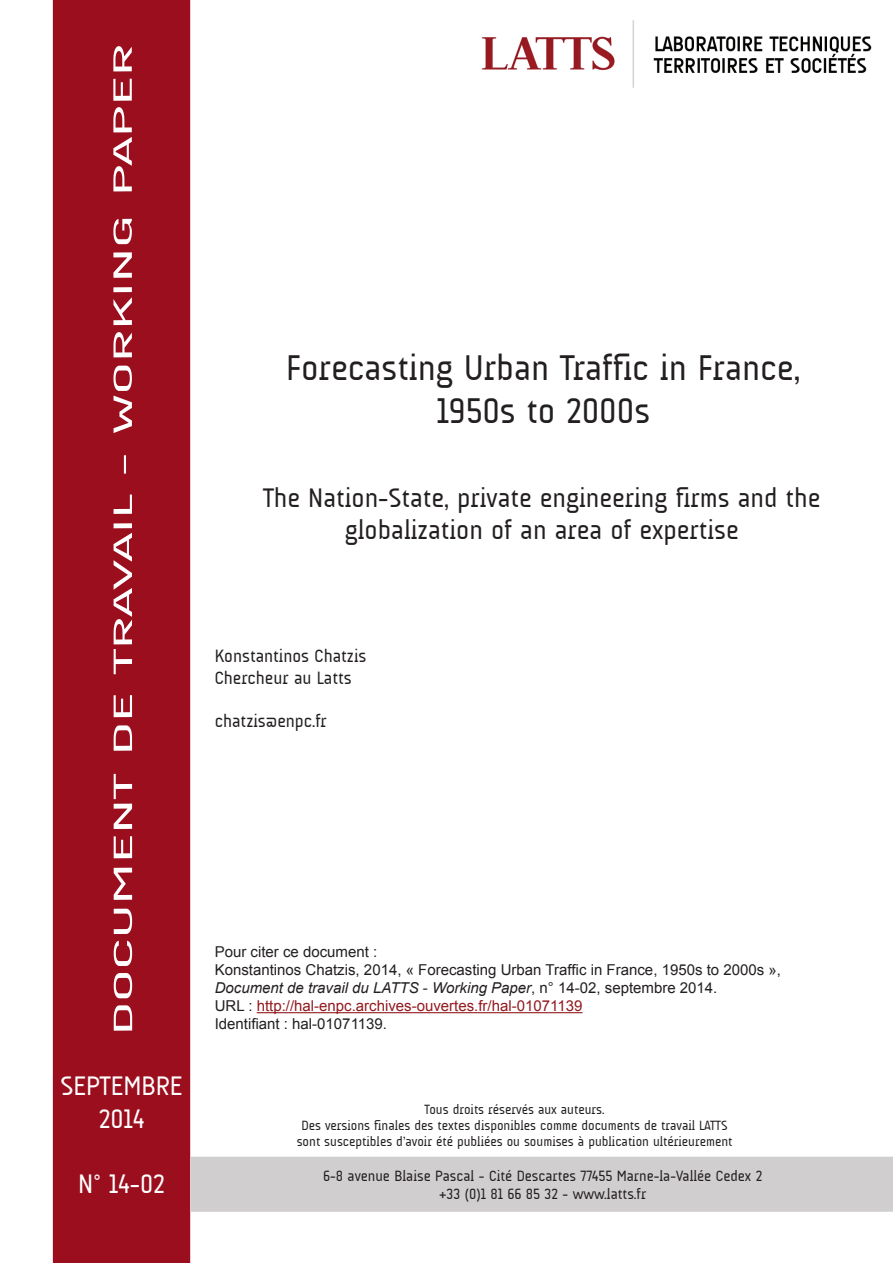
<style>
.page{position:relative;width:893px;height:1263px;background:#fff}
.page>*{position:absolute;margin:0;border:0;box-sizing:border-box;transform-origin:0 0}
.t1{font:36px/43.2px "A Udimat";color:#231f20;text-align:center}
.t2{font:27px/32.4px "A Udimat";color:#231f20;text-align:center}
.t3{font:27px "A Udimat";color:#fff;scale:2.29 1}
.t4{font:27px/32.4px "A Udimat";color:#fff;text-align:center}
.t5{font:18px/21.6px "A Udimat";color:#231f20}
.t6{font:15px/18px "Arial";color:#231f20}
.t7{font:15px/18px "A Udimat";color:#231f20;text-align:center}
.t8{font:13.5px/16.2px "A Udimat";color:#231f20;text-align:center}
.s1{font-style:italic}
.s2{color:#93191f}
</style>
<div class="page">
<div style="left:57px;top:4px;width:129px;height:1255px;background:#9a0e1e"></div>
<div style="left:53px;top:0;width:137px;height:1263px;border:8px solid #9a0e1e"></div>
<img style="left:481px;top:20px;width:391px;height:68px">
<hr style="left:257px;top:1012px;width:325px;height:1px;background:#93191f">
<div style="left:191px;top:1157px;width:702px;height:55px;background:#d1cecf"></div>
<h2 class="t3" style="left:107px;top:1035px;width:434px;rotate:-90deg">DOCUMENT DE TRAVAIL - WORKING PAPER</h2>
<h2 class="t4" style="left:60px;top:1070px;width:124px">SEPTEMBRE<br>2014</h2>
<h2 class="t4" style="left:78px;top:1167px;width:88px">N° 14-02</h2>
<h1 class="t1" style="left:286px;top:346px;width:515px">Forecasting Urban Trafic in France,<br>1950s to 2000s</h1>
<h2 class="t2" style="left:263px;top:481px;width:559px">The Nation-State, private engineering irms and the globalization of an area of expertise</h2>
<p class="t5" style="left:215px;top:645px;width:153px">Konstantinos Chatzis<br>Chercheur au Latts</p>
<p class="t5" style="left:215px;top:710px;width:114px">chatzis@enpc.fr</p>
<p class="t6" style="left:215px;top:944px;width:568px">Pour citer ce document :<br>Konstantinos Chatzis, 2014, « Forecasting Urban Trafic in France, 1950s to 2000s », <span class="s1">Document de travail du LATTS</span> - <span class="s1">Working Paper</span>, n° 14-02, septembre 2014.<br>URL : <span class="s2">http://hal-enpc.archives-ouvertes.fr/hal-01071139<br></span>Identiiant : hal-01071139.</p>
<p class="t8" style="left:297px;top:1101px;width:437px">Tous droits réservés aux auteurs.<br>Des versions inales des textes disponibles comme documents de travail LATTS sont susceptibles d’avoir été publiées ou soumises à publication ultérieurement</p>
<p class="t7" style="left:323px;top:1167px;width:441px">6-8 avenue Blaise Pascal - Cité Descartes 77455 Marne-la-Vallée Cedex 2 +33 (0)1 81 66 85 32 - www.latts.fr</p>
</div>
